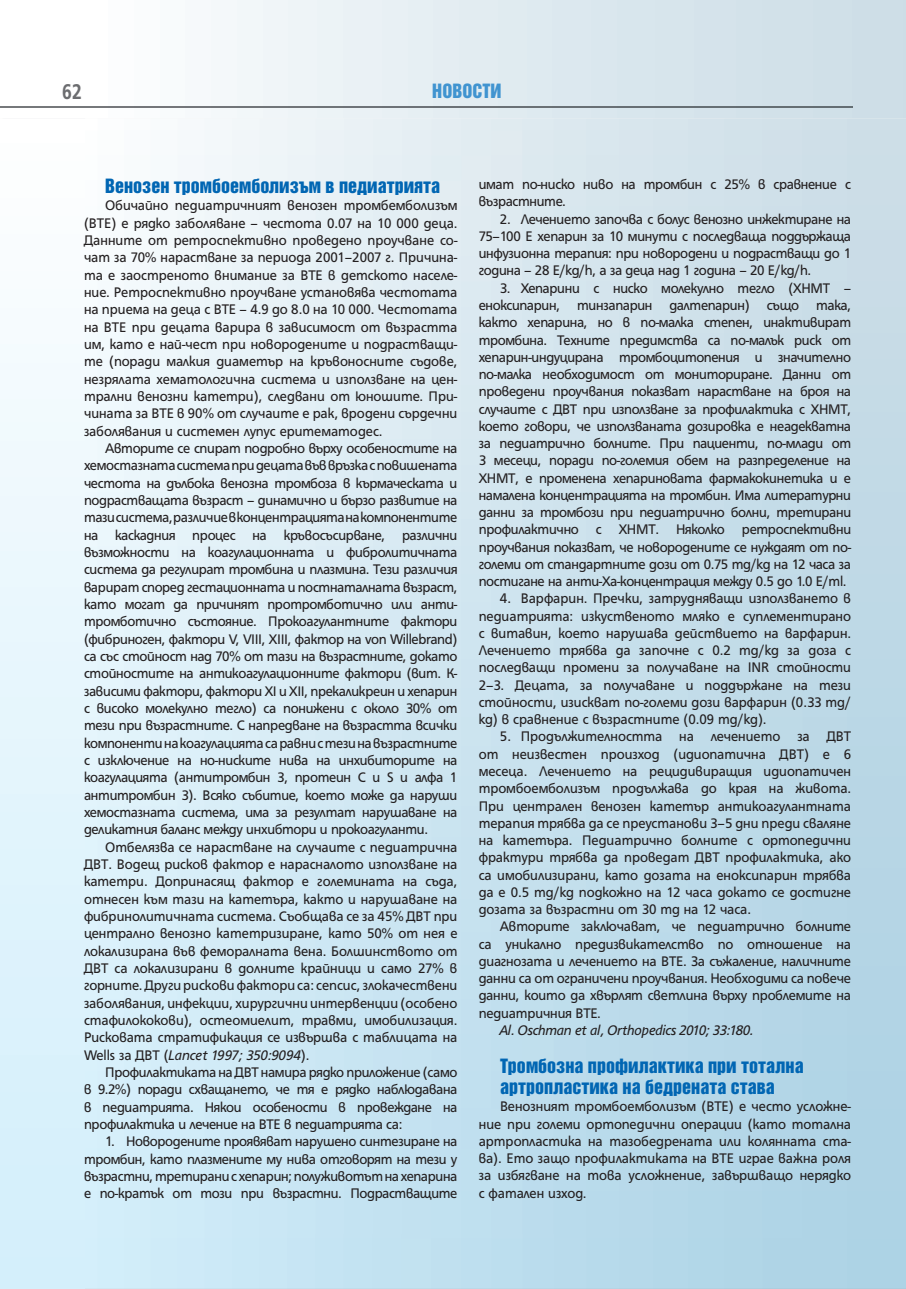
<style>
.page{position:relative;width:906px;height:1289px;background:#fff}
.page>*{position:absolute;margin:0;border:0;box-sizing:border-box;transform-origin:0 0}
.t1{font:700 23.1px "HS Grotesk Bg";color:#6c6d70;scale:.82 1}
.t2{font:18px/21px "Helvetica Inserat Cyr Upright";color:#0166b3}
.t3{font:18px "Helvetica Inserat Cyr Upright";color:#4194d0}
.t4{font:15px/17.2px "HS Grotesk Bg";letter-spacing:-.02em;color:#231f20;text-align:justify;scale:.96 1}
.t5{font:italic 15px "HS Grotesk Bg";letter-spacing:-.02em;color:#231f20;scale:.96 1}
.s1{font-style:italic}
</style>
<div class="page">
<div style="left:1px;top:119px;width:84px;height:1169px;background:linear-gradient(to bottom,#fdfefe,#d1eefb)"></div>
<hr style="left:0;top:106px;width:852px;height:2px;background:#76787b">
<svg style="left:211px;top:0;width:695px;height:118px"></svg>
<hr style="left:85px;top:106px;width:767px;height:2px;background:#6b7176">
<h1 class="t1" style="left:62px;top:83px;width:25px">62</h1>
<p class="t3" style="left:432px;top:83px;width:71px">НОВОСТИ</p>
<p class="t2" style="left:105px;top:176px;width:336px">Венозен тромбоемболизъм в педиатрията</p>
<p class="t4" style="left:84px;top:198px;width:390px;text-indent:21px">Обичайно педиатричният венозен тромбемболизъм (ВТЕ) е рядко заболяване – честота 0.07 на 10 000 деца.<br>Данните от ретроспективно проведено проучване со&shy;чат за 70% нарастване за периода 2001–2007 г. Причина&shy;та е заостреното внимание за ВТЕ в детското населе&shy;ние. Ретроспективно проучване установява честотата на приема на деца с ВТЕ – 4.9 до 8.0 на 10 000. Честотата на ВТЕ при децата варира в зависимост от възрастта им, като е най-чест при новородените и подрастващи&shy;те (поради малкия диаметър на кръвоносните съдове, незрялата хематологична система и използване на цен&shy;трални венозни катетри), следвани от юношите. При&shy;чината за ВТЕ в 90% от случаите е рак, вродени сърдечни заболявания и системен лупус еритематодес.</p>
<p class="t4" style="left:84px;top:441px;width:390px;text-indent:21px">Авторите се спират подробно върху особеностите на хемостазната система при децата във връзка с повишената честота на дълбока венозна тромбоза в кърмаческата и подрастващата възраст – динамично и бързо развитие на тази система, различие в концентрацията на компонентите на каскадния процес на кръвосъсирване, различни възможности на коагулационната и фибролитичната система да регулират тромбина и плазмина. Тези различия варират според гестационната и постнаталната възраст, като могат да причинят протромботично или анти&shy;тромботично състояние. Прокоагулантните фактори (фибриноген, фактори V, VIII, XIII, фактор на von Willebrand) са със стойност над 70% от тази на възрастните, докато стойностите на антикоагулационните фактори (вит. К&shy;зависими фактори, фактори ХI и ХII, прекаликреин и хепарин с високо молекулно тегло) са понижени с около 30% от тези при възрастните. С напредване на възрастта всички компоненти на коагулацията са равни с тези на възрастните с изключение на но-ниските нива на инхибиторите на коагулацията (антитромбин 3, протеин С и S и алфа 1 антитромбин 3). Всяко събитие, което може да наруши хемостазната система, има за резултат нарушаване на деликатния баланс между инхибтори и прокоагуланти.</p>
<p class="t4" style="left:84px;top:839px;width:390px;text-indent:21px">Отбелязва се нарастване на случаите с педиатрична ДВТ. Водещ рисков фактор е нарасналото използване на катетри. Допринасящ фактор е големината на съда, отнесен към тази на катетъра, както и нарушаване на фибринолитичната система. Съобщава се за 45% ДВТ при централно венозно катетризиране, като 50% от нея е локализирана във феморалната вена. Болшинството от ДВТ са локализирани в долните крайници и само 27% в горните. Други рискови фактори са: сепсис, злокачествени заболявания, инфекции, хирургични интервенции (особено стафилококови), остеомиелит, травми, имобилизация.<br>Рисковата стратификация се извършва с таблицата на Wells за ДВТ (<span class="s1">Lancet 1997; 350:9094</span>).</p>
<p class="t4" style="left:84px;top:1064px;width:390px;text-indent:21px">Профилактиката на ДВТ намира рядко приложение (само в 9.2%) поради схващането, че тя е рядко наблюдавана в педиатрията. Някои особености в провеждане на профилактика и лечение на ВТЕ в педиатрията са:</p>
<p class="t4" style="left:84px;top:1134px;width:390px;text-indent:21px">1. Новородените проявяват нарушено синтезиране на тромбин, като плазмените му нива отговорят на тези у възрастни, третирани с хепарин; полуживотът на хепарина е по-кратък от този при възрастни. Подрастващите</p>
<p class="t4" style="left:479px;top:177px;width:389px">имат по-ниско ниво на тромбин с 25% в сравнение с възрастните.</p>
<p class="t4" style="left:479px;top:211px;width:389px;text-indent:21px">2. Лечението започва с болус венозно инжектиране на 75–100 Е хепарин за 10 минути с последваща поддържаща инфузионна терапия: при новородени и подрастващи до 1 година – 28 Е/kg/h, а за деца над 1 година – 20 Е/kg/h.</p>
<p class="t4" style="left:479px;top:280px;width:389px;text-indent:21px">3. Хепарини с ниско молекулно тегло (ХНМТ – еноксипарин, тинзапарин далтепарин) също така, както хепарина, но в по-малка степен, инактивират тромбина. Техните предимства са по-малък риск от хепарин-индуцирана тромбоцитопения и значително по-малка необходимост от мониториране. Данни от проведени проучвания показват нарастване на броя на случаите с ДВТ при използване за профилактика с ХНМТ, което говори, че използваната дозировка е неадекватна за педиатрично болните. При пациенти, по-млади от 3 месеци, поради по-големия обем на разпределение на ХНМТ, е променена хепариновата фармакокинетика и е намалена концентрацията на тромбин. Има литературни данни за тромбози при педиатрично болни, третирани профилактично с ХНМТ. Няколко ретроспективни проучвания показват, че новородените се нуждаят от по&shy;големи от стандартните дози от 0.75 mg/kg на 12 часа за постигане на анти-Ха-концентрация между 0.5 до 1.0 Е/ml.</p>
<p class="t4" style="left:479px;top:591px;width:389px;text-indent:21px">4. Варфарин. Пречки, затрудняващи използването в педиатрията: изкуственото мляко е суплементирано с витавин, което нарушава действието на варфарин.<br>Лечението трябва да започне с 0.2 mg/kg за доза с последващи промени за получаване на INR стойности 2–3. Децата, за получаване и поддържане на тези стойности, изискват по-големи дози варфарин (0.33 mg/ kg) в сравнение с възрастните (0.09 mg/kg).</p>
<p class="t4" style="left:479px;top:729px;width:389px;text-indent:21px">5. Продължителността на лечението за ДВТ от неизвестен произход (идиопатична ДВТ) е 6 месеца. Лечението на рецидивиращия идиопатичен тромбоемболизъм продължава до края на живота.<br>При централен венозен катетър антикоагулантната терапия трябва да се преустанови 3–5 дни преди сваляне на катетъра. Педиатрично болните с ортопедични фрактури трябва да проведат ДВТ профилактика, ако са имобилизирани, като дозата на еноксипарин трябва да е 0.5 mg/kg подкожно на 12 часа докато се достигне дозата за възрастни от 30 mg на 12 часа.</p>
<p class="t4" style="left:479px;top:919px;width:389px;text-indent:21px">Авторите заключават, че педиатрично болните са уникално предизвикателство по отношение на диагнозата и лечението на ВТЕ. За съжаление, наличните данни са от ограничени проучвания. Необходими са повече данни, които да хвърлят светлина върху проблемите на педиатричния ВТЕ.</p>
<p class="t5" style="left:500px;top:1024px;width:265px">Al. Oschman et al, Orthopedics 2010; 33:180.</p>
<p class="t2" style="left:500px;top:1056px;width:305px">Тромбозна профилактика при тотална артропластика на бедрената става</p>
<p class="t4" style="left:479px;top:1099px;width:389px;text-indent:21px">Венозният тромбоемболизъм (ВТЕ) е често усложне&shy;ние при големи ортопедични операции (като тотална артропластика на тазобедрената или колянната ста&shy;ва). Ето защо профилактиката на ВТЕ играе важна роля за избягване на това усложнение, завършващо нерядко с фатален изход.</p>
</div>
